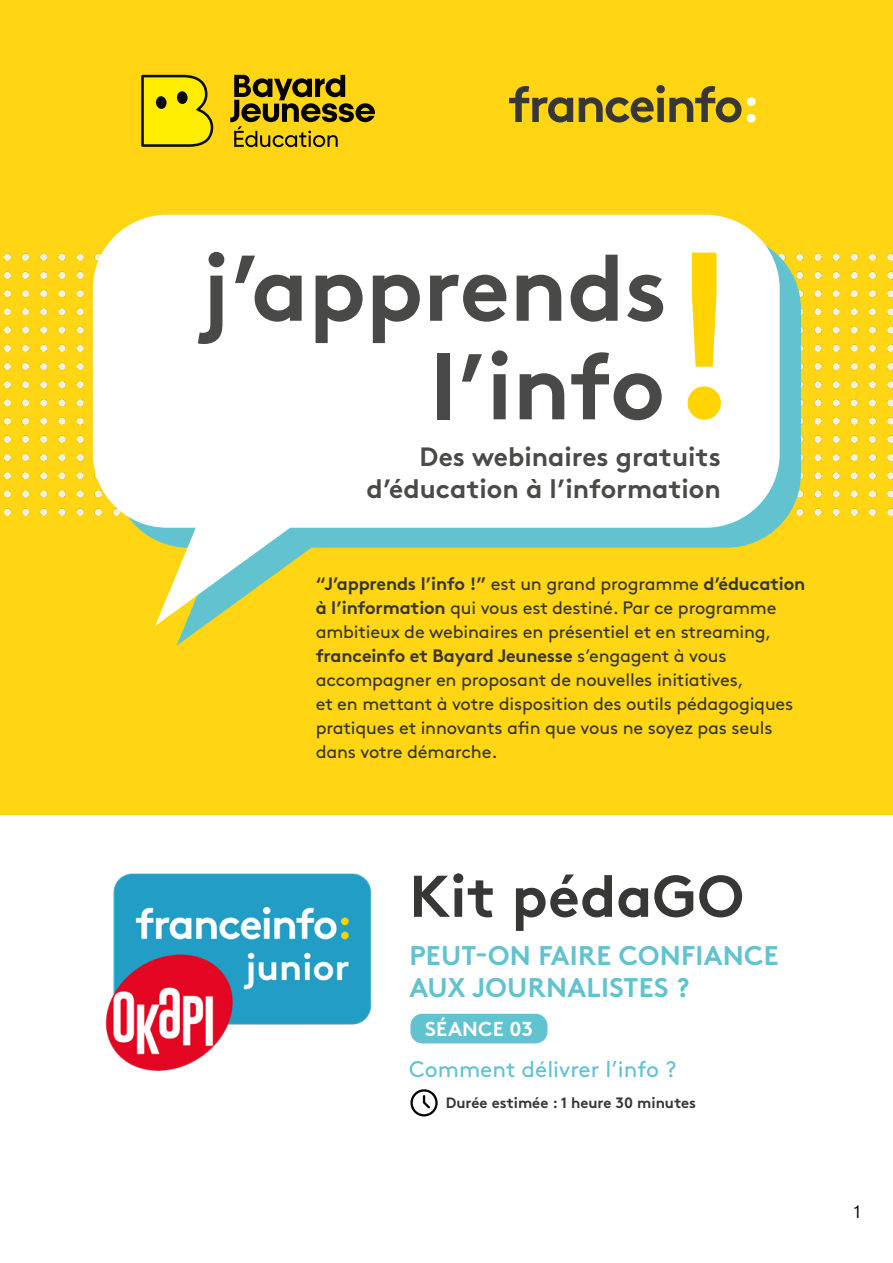
<style>
.page{position:relative;width:893px;height:1263px;background:#fff}
.page>*{position:absolute;margin:0;border:0;box-sizing:border-box;transform-origin:0 0}
.t1{font:700 58.8px "Brown Pro";color:#373736}
.t2{font:700 27px/32.4px "Brown Pro";letter-spacing:.01em;color:#61c2d0}
.t3{font:700 26.4px/31.8px "Brown Pro";color:#4a4a48;text-align:right}
.t4{font:22.5px "Brown Pro";color:#61c2d0}
.t5{font:700 20.25px "Brown Pro";letter-spacing:.01em;color:#fff}
.t6{font:18px/24px "Brown Pro";letter-spacing:-.01em;color:#373736}
.t7{font:18px "Brown Pro";color:#000}
.t8{font:700 15px "Brown Pro";color:#373736}
.s1{font-weight:700}
</style>
<div class="page">
<div style="left:0;top:0;width:893px;height:814px;background:#ffd514"></div>
<svg style="left:509px;top:86px;width:64px;height:36px"></svg>
<svg style="left:579px;top:85px;width:176px;height:37px"></svg>
<svg style="left:141px;top:75px;width:72px;height:72px;background:#ddcb03"></svg>
<div style="left:177px;top:91px;width:11px;height:13px;background:#0a0a0a;border-radius:50%"></div>
<div style="left:156px;top:96px;width:11px;height:13px;background:#0a0a0a;border-radius:50%"></div>
<svg style="left:230px;top:75px;width:145px;height:72px"></svg>
<img style="left:3px;top:253px;width:90px;height:262px">
<img style="left:801px;top:253px;width:92px;height:262px">
<svg style="left:176px;top:253px;width:625px;height:393px"></svg>
<svg style="left:93px;top:215px;width:687px;height:411px;fill:#fff"></svg>
<svg style="left:198px;top:252px;width:26px;height:92px;background:#ababab"></svg>
<svg style="left:235px;top:256px;width:67px;height:66px;background:#b6b6b6"></svg>
<svg style="left:316px;top:275px;width:47px;height:68px;background:#9d9d9d"></svg>
<svg style="left:373px;top:275px;width:47px;height:68px;background:#9c9c9c"></svg>
<svg style="left:430px;top:275px;width:76px;height:47px;background:#999998"></svg>
<svg style="left:517px;top:275px;width:44px;height:46px;background:#8f8f8f"></svg>
<svg style="left:571px;top:255px;width:47px;height:67px;background:#9c9c9b"></svg>
<svg style="left:627px;top:275px;width:36px;height:47px;background:#929292"></svg>
<div style="left:437px;top:353px;width:12px;height:66px;background:#494948"></div>
<svg style="left:462px;top:354px;width:20px;height:28px"></svg>
<svg style="left:492px;top:350px;width:15px;height:69px"></svg>
<svg style="left:520px;top:373px;width:44px;height:46px;background:#90908f"></svg>
<svg style="left:571px;top:352px;width:91px;height:68px;background:#b6b6b5"></svg>
<svg style="left:688px;top:253px;width:33px;height:167px;background:#ffe461"></svg>
<img style="left:105px;top:873px;width:267px;height:198px">
<div style="left:410px;top:1014px;width:137px;height:29px;background:#61c2d0;border-radius:12px"></div>
<svg style="left:410px;top:1089px;width:28px;height:28px"></svg>
<h3 class="t3" style="left:366px;top:438px;width:356px">Des webinaires gratuits d’éducation à l’information</h3>
<p class="t6" style="left:316px;top:571px;width:491px"><span class="s1">“J’apprends l’info !”</span> est un grand programme <span class="s1">d’éducation à l’information</span> qui vous est destiné. Par ce programme ambitieux de webinaires en présentiel et en streaming, <span class="s1">franceinfo et Bayard Jeunesse</span> s’engagent à vous accompagner en proposant de nouvelles initiatives,<br>et en mettant à votre disposition des outils pédagogiques pratiques et innovants afin que vous ne soyez pas seuls dans votre démarche.</p>
<h1 class="t1" style="left:409px;top:849px;width:336px">Kit pédaGO</h1>
<h2 class="t2" style="left:409px;top:936px;width:371px">PEUT-ON FAIRE CONFIANCE<br>AUX JOURNALISTES ?</h2>
<p class="t5" style="left:425px;top:1012px;width:109px">SÉANCE 03</p>
<p class="t4" style="left:409px;top:1052px;width:268px">Comment délivrer l’info ?</p>
<p class="t8" style="left:446px;top:1090px;width:252px">Durée estimée : 1 heure 30 minutes</p>
<p class="t7" style="left:854px;top:1201px;width:8px">1</p>
</div>
